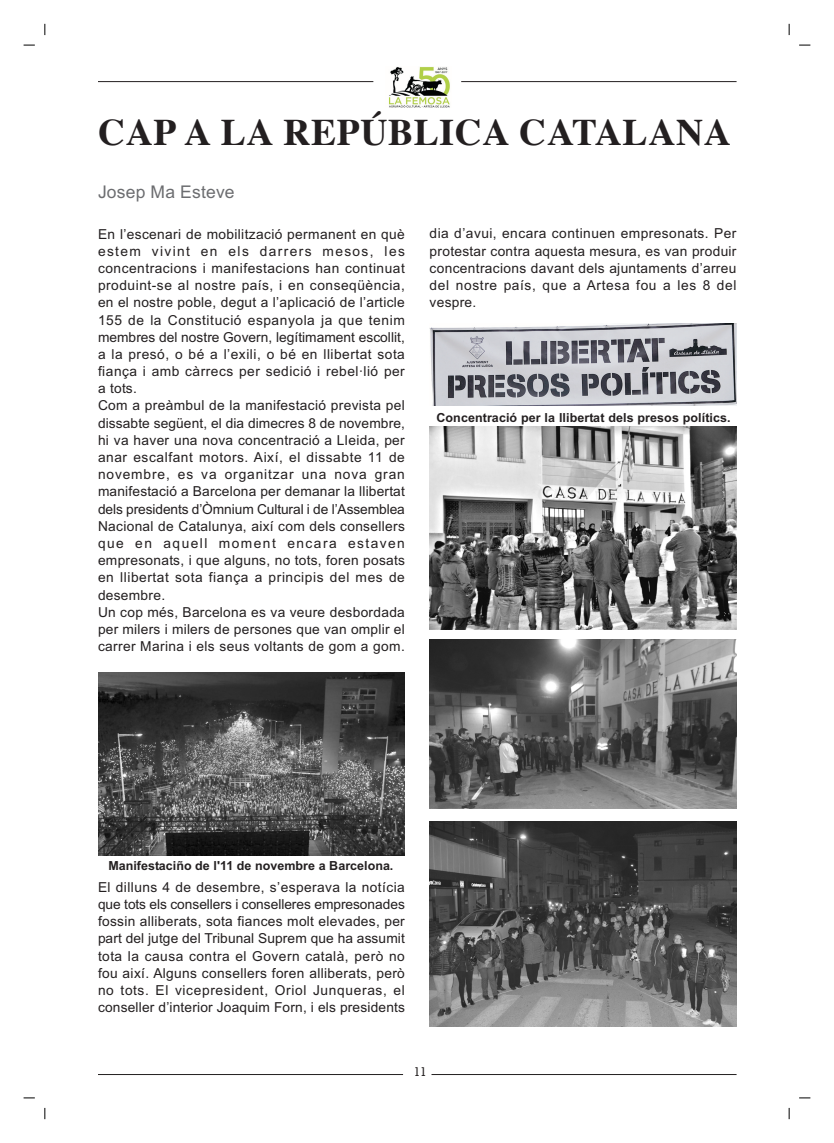
<style>
.page{position:relative;width:834px;height:1143px;background:#fff}
.page>*{position:absolute;margin:0;border:0;box-sizing:border-box;transform-origin:0 0}
.t1{font:700 37.5px "Times";letter-spacing:.015em;color:#231f20}
.t2{font:17.5px "Arial MS";letter-spacing:.01em;color:#6c6d70}
.t3{font:13.75px/17.1px "Arial MS";letter-spacing:.025em;color:#231f20;text-align:justify}
.t4{font:12.5px "Arial Bold MS";letter-spacing:.005em;color:#231f20}
.t5{font:500 12.5px "Geometric Slab 703 BT";color:#231f20}
</style>
<div class="page">
<svg style="left:789px;top:1107px;width:1px;height:12px"></svg>
<hr style="left:98px;top:81px;width:275px;height:1px;background:#231f20">
<hr style="left:461px;top:81px;width:275px;height:1px;background:#231f20">
<hr style="left:98px;top:1074px;width:305px;height:1px;background:#231f20">
<hr style="left:431px;top:1074px;width:305px;height:1px;background:#231f20">
<img style="left:389px;top:67px;width:61px;height:40px">
<img style="left:98px;top:672px;width:307px;height:183px">
<img style="left:429px;top:427px;width:307px;height:202px">
<img style="left:430px;top:821px;width:306px;height:206px">
<img style="left:430px;top:323px;width:306px;height:83px">
<img style="left:430px;top:639px;width:306px;height:169px">
<h1 class="t1" style="left:98px;top:117px;width:634px">CAP A LA REPÚBLICA CATALANA</h1>
<p class="t2" style="left:98px;top:185px;width:138px">Josep Ma Esteve</p>
<p class="t3" style="left:98px;top:226px;width:308px;text-align:left">En l’escenari de mobilització permanent en què estem vivint en els darrers mesos, les concentracions i manifestacions han continuat produint-se al nostre país, i en conseqüència, en el nostre poble, degut a l’aplicació de l’article 155 de la Constitució espanyola ja que tenim membres del nostre Govern, legítimament escollit, a la presó, o bé a l’exili, o bé en llibertat sota fiança i amb càrrecs per sedició i rebel·lió per a tots.<br>Com a preàmbul de la manifestació prevista pel dissabte següent, el dia dimecres 8 de novembre, hi va haver una nova concentració a Lleida, per anar escalfant motors. Així, el dissabte 11 de novembre, es va organitzar una nova gran manifestació a Barcelona per demanar la llibertat dels presidents d’Òmnium Cultural i de l’Assemblea Nacional de Catalunya, així com dels consellers que en aquell moment encara estaven empresonats, i que alguns, no tots, foren posats en llibertat sota fiança a principis del mes de desembre.<br>Un cop més, Barcelona es va veure desbordada per milers i milers de persones que van omplir el carrer Marina i els seus voltants de gom a gom.</p>
<p class="t3" style="left:430px;top:226px;width:308px">dia d’avui, encara continuen empresonats. Per protestar contra aquesta mesura, es van produir concentracions davant dels ajuntaments d’arreu del nostre país, que a Artesa fou a les 8 del vespre.</p>
<p class="t4" style="left:436px;top:413px;width:296px">Concentració per la llibertat dels presos polítics.</p>
<p class="t4" style="left:108px;top:861px;width:287px">Manifestaciño de l'11 de novembre a Barcelona.</p>
<p class="t3" style="left:98px;top:879px;width:308px">El dilluns 4 de desembre, s’esperava la notícia que tots els consellers i conselleres empresonades fossin alliberats, sota fiances molt elevades, per part del jutge del Tribunal Suprem que ha assumit tota la causa contra el Govern català, però no fou així. Alguns consellers foren alliberats, però no tots. El vicepresident, Oriol Junqueras, el conseller d’interior Joaquim Forn, i els presidents</p>
<p class="t5" style="left:414px;top:1067px;width:15px">11</p>
</div>
